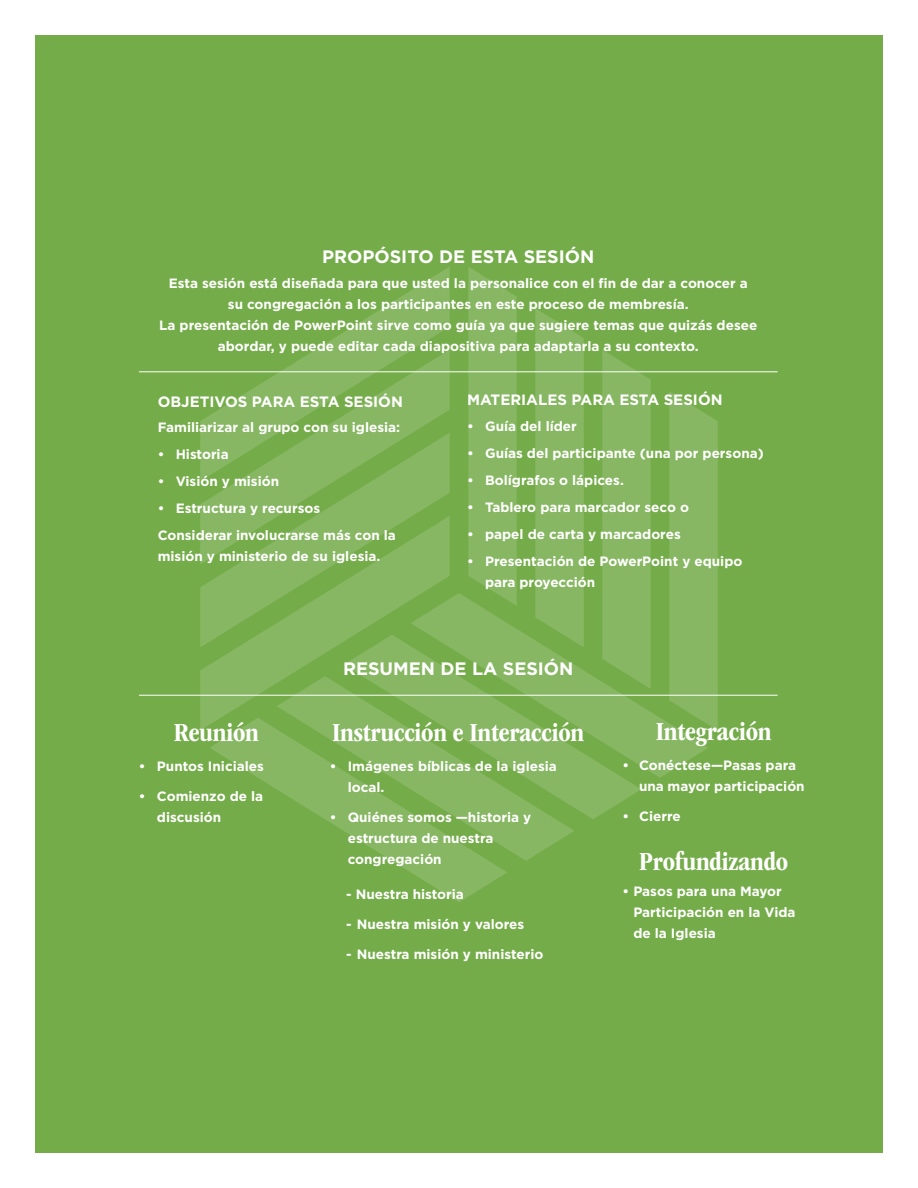
<style>
.page{position:relative;width:918px;height:1188px;background:#fff}
.page>*{position:absolute;margin:0;border:0;box-sizing:border-box;transform-origin:0 0}
.Body{font:700 condensed 27px "ITC Garamond Std";letter-spacing:-.01em;color:#fff}
.Session_Outline_Head{font:700 condensed 27px "ITC Garamond Std";letter-spacing:-.01em;color:#fff}
.Subhead{font:700 18px "Gotham";color:#fff}
.Body-2{font:700 18px "Gotham";color:#fff}
.Subhead-2{font:700 15px "Gotham";color:#fff}
.Body-3{font:700 13.5px/21px "Gotham";color:#fff}
</style>
<div class="page">
<div style="left:35px;top:35px;width:848px;height:1118px;background:#75ac4a"></div>
<svg style="left:450px;top:593px;width:258px;height:184px"></svg>
<svg style="left:468px;top:267px;width:49px;height:339px;background:#85b55f"></svg>
<div style="left:535px;top:308px;width:49px;height:327px;background:#87b762"></div>
<div style="left:602px;top:350px;width:49px;height:339px;background:#87b762"></div>
<svg style="left:210px;top:730px;width:297px;height:172px"></svg>
<svg style="left:200px;top:647px;width:134px;height:83px;fill:#87b762"></svg>
<svg style="left:200px;top:564px;width:250px;height:83px;fill:#87b762"></svg>
<svg style="left:344px;top:635px;width:297px;height:184px;fill:#87b762"></svg>
<svg style="left:277px;top:676px;width:297px;height:185px;fill:#87b762"></svg>
<svg style="left:669px;top:392px;width:49px;height:338px;background:#85b65f"></svg>
<svg style="left:200px;top:481px;width:250px;height:83px;fill:#87b762"></svg>
<svg style="left:200px;top:267px;width:250px;height:214px"></svg>
<hr style="left:139px;top:695px;width:639px;height:1px;background:#fff">
<hr style="left:139px;top:371px;width:639px;height:1px;background:#fff">
<p class="Subhead" style="left:322px;top:244px;width:274px">PROPÓSITO DE ESTA SESIÓN</p>
<p class="Body-3" style="left:159px;top:273px;width:600px;text-align:center">Esta sesión está diseñada para que usted la personalice con el fin de dar a conocer a<br>su congregación a los participantes en este proceso de membresía.<br>La presentación de PowerPoint sirve como guía ya que sugiere temas que quizás desee abordar, y puede editar cada diapositiva para adaptarla a su contexto.</p>
<p class="Subhead-2" style="left:467px;top:390px;width:257px">MATERIALES PARA ESTA SESIÓN</p>
<p class="Body-3" style="left:467px;top:415px;width:111px">• Guía del líder</p>
<p class="Body-3" style="left:467px;top:442px;width:298px">• Guías del participante (una por persona)</p>
<p class="Body-3" style="left:467px;top:469px;width:158px">• Bolígrafos o lápices.</p>
<p class="Body-3" style="left:467px;top:496px;width:223px">• Tablero para marcador seco o</p>
<p class="Body-3" style="left:467px;top:523px;width:215px">• papel de carta y marcadores</p>
<p class="Body-3" style="left:485px;top:550px;width:259px;text-indent:-18px">• Presentación de PowerPoint y equipo para proyección</p>
<p class="Subhead-2" style="left:158px;top:391px;width:247px">OBJETIVOS PARA ESTA SESIÓN</p>
<p class="Body-3" style="left:158px;top:417px;width:244px">Familiarizar al grupo con su iglesia:</p>
<p class="Body-3" style="left:158px;top:444px;width:73px">• Historia</p>
<p class="Body-3" style="left:158px;top:471px;width:123px">• Visión y misión</p>
<p class="Body-3" style="left:158px;top:498px;width:164px">• Estructura y recursos</p>
<p class="Body-3" style="left:158px;top:525px;width:240px">Considerar involucrarse más con la misión y ministerio de su iglesia.</p>
<p class="Session_Outline_Head" style="left:174px;top:717px;width:87px">Reunión</p>
<p class="Body-3" style="left:139px;top:756px;width:126px">• Puntos Iniciales</p>
<p class="Body-3" style="left:157px;top:786px;width:108px;text-indent:-18px">• Comienzo de la discusión</p>
<p class="Body-2" style="left:343px;top:656px;width:232px">RESUMEN DE LA SESIÓN</p>
<p class="Body" style="left:332px;top:717px;width:254px">Instrucción e Interacción</p>
<p class="Body-3" style="left:348px;top:756px;width:211px;text-indent:-18px">• Imágenes bíblicas de la iglesia local.</p>
<p class="Body-3" style="left:348px;top:807px;width:185px;text-indent:-18px">• Quiénes somos —historia y estructura de nuestra congregación</p>
<p class="Body-3" style="left:346px;top:883px;width:119px">- Nuestra historia</p>
<p class="Body-3" style="left:346px;top:913px;width:180px">- Nuestra misión y valores</p>
<p class="Body-3" style="left:346px;top:943px;width:199px">- Nuestra misión y ministerio</p>
<p class="Session_Outline_Head" style="left:656px;top:716px;width:117px">Integración</p>
<p class="Body-3" style="left:639px;top:754px;width:167px;text-indent:-16px">• Conéctese—Pasas para una mayor participación</p>
<p class="Body-3" style="left:623px;top:805px;width:60px">• Cierre</p>
<p class="Body" style="left:639px;top:846px;width:151px">Profundizando</p>
<p class="Body-3" style="left:633px;top:880px;width:164px;text-indent:-11px">• Pasos para una Mayor<br>Participación en la Vida de la Iglesia</p>
</div>
